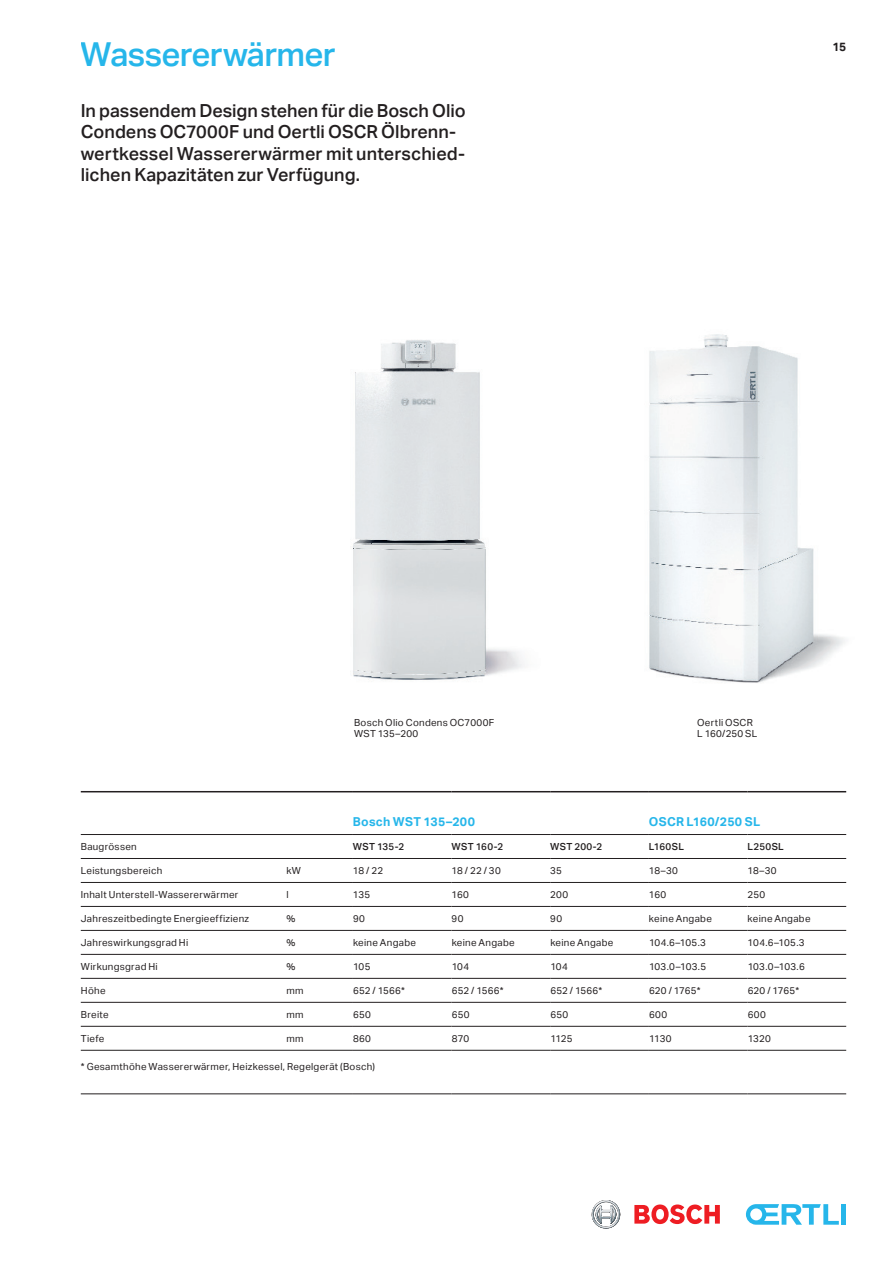
<style>
.page{position:relative;width:893px;height:1263px;background:#fff}
.page>*{position:absolute;margin:0;border:0;box-sizing:border-box;transform-origin:0 0}
.t1{font:500 33px "Aktiv Grotesk";letter-spacing:-.02em;color:#26b6ea}
.t2{font:500 18px/21.3px "Aktiv Grotesk";color:#231f20}
.t3{font:700 12.3px "Aktiv Grotesk";letter-spacing:.025em;color:#26b6ea}
.t4{font:700 12px "Aktiv Grotesk";color:#231f20}
.t5{font:9.75px/10.8px "Aktiv Grotesk";letter-spacing:.03em;color:#231f20}
.t6{font:500 9.75px "Aktiv Grotesk";letter-spacing:.035em;color:#231f20}
</style>
<div class="page">
<div style="left:841px;top:1204px;width:5px;height:21px;background:#26b6ea"></div>
<svg style="left:746px;top:1204px;width:93px;height:21px"></svg>
<svg style="left:592px;top:1200px;width:29px;height:29px"></svg>
<svg style="left:634px;top:1204px;width:86px;height:20px"></svg>
<img style="left:649px;top:334px;width:196px;height:349px">
<img style="left:353px;top:340px;width:171px;height:340px">
<hr style="left:81px;top:834px;width:272px;height:1px;background:#231f20">
<hr style="left:353px;top:834px;width:99px;height:1px;background:#231f20">
<hr style="left:452px;top:834px;width:98px;height:1px;background:#231f20">
<hr style="left:550px;top:834px;width:99px;height:1px;background:#231f20">
<hr style="left:649px;top:834px;width:98px;height:1px;background:#231f20">
<hr style="left:747px;top:834px;width:99px;height:1px;background:#231f20">
<hr style="left:81px;top:858px;width:272px;height:1px;background:#231f20">
<hr style="left:353px;top:858px;width:99px;height:1px;background:#231f20">
<hr style="left:452px;top:858px;width:98px;height:1px;background:#231f20">
<hr style="left:550px;top:858px;width:99px;height:1px;background:#231f20">
<hr style="left:649px;top:858px;width:98px;height:1px;background:#231f20">
<hr style="left:747px;top:858px;width:99px;height:1px;background:#231f20">
<hr style="left:81px;top:882px;width:272px;height:1px;background:#231f20">
<hr style="left:353px;top:882px;width:99px;height:1px;background:#231f20">
<hr style="left:452px;top:882px;width:98px;height:1px;background:#231f20">
<hr style="left:550px;top:882px;width:99px;height:1px;background:#231f20">
<hr style="left:649px;top:882px;width:98px;height:1px;background:#231f20">
<hr style="left:747px;top:882px;width:99px;height:1px;background:#231f20">
<hr style="left:81px;top:906px;width:272px;height:1px;background:#231f20">
<hr style="left:353px;top:906px;width:99px;height:1px;background:#231f20">
<hr style="left:452px;top:906px;width:98px;height:1px;background:#231f20">
<hr style="left:550px;top:906px;width:99px;height:1px;background:#231f20">
<hr style="left:649px;top:906px;width:98px;height:1px;background:#231f20">
<hr style="left:747px;top:906px;width:99px;height:1px;background:#231f20">
<hr style="left:81px;top:930px;width:272px;height:1px;background:#231f20">
<hr style="left:353px;top:930px;width:99px;height:1px;background:#231f20">
<hr style="left:452px;top:930px;width:98px;height:1px;background:#231f20">
<hr style="left:550px;top:930px;width:99px;height:1px;background:#231f20">
<hr style="left:649px;top:930px;width:98px;height:1px;background:#231f20">
<hr style="left:747px;top:930px;width:99px;height:1px;background:#231f20">
<hr style="left:81px;top:954px;width:272px;height:1px;background:#231f20">
<hr style="left:353px;top:954px;width:99px;height:1px;background:#231f20">
<hr style="left:452px;top:954px;width:98px;height:1px;background:#231f20">
<hr style="left:550px;top:954px;width:99px;height:1px;background:#231f20">
<hr style="left:649px;top:954px;width:98px;height:1px;background:#231f20">
<hr style="left:747px;top:954px;width:99px;height:1px;background:#231f20">
<hr style="left:81px;top:978px;width:272px;height:1px;background:#231f20">
<hr style="left:353px;top:978px;width:99px;height:1px;background:#231f20">
<hr style="left:452px;top:978px;width:98px;height:1px;background:#231f20">
<hr style="left:550px;top:978px;width:99px;height:1px;background:#231f20">
<hr style="left:649px;top:978px;width:98px;height:1px;background:#231f20">
<hr style="left:747px;top:978px;width:99px;height:1px;background:#231f20">
<hr style="left:81px;top:1002px;width:272px;height:1px;background:#231f20">
<hr style="left:353px;top:1002px;width:99px;height:1px;background:#231f20">
<hr style="left:452px;top:1002px;width:98px;height:1px;background:#231f20">
<hr style="left:550px;top:1002px;width:99px;height:1px;background:#231f20">
<hr style="left:649px;top:1002px;width:98px;height:1px;background:#231f20">
<hr style="left:747px;top:1002px;width:99px;height:1px;background:#231f20">
<hr style="left:81px;top:1026px;width:272px;height:1px;background:#231f20">
<hr style="left:353px;top:1026px;width:99px;height:1px;background:#231f20">
<hr style="left:452px;top:1026px;width:98px;height:1px;background:#231f20">
<hr style="left:550px;top:1026px;width:99px;height:1px;background:#231f20">
<hr style="left:649px;top:1026px;width:98px;height:1px;background:#231f20">
<hr style="left:747px;top:1026px;width:99px;height:1px;background:#231f20">
<hr style="left:81px;top:1050px;width:272px;height:1px;background:#231f20">
<hr style="left:353px;top:1050px;width:99px;height:1px;background:#231f20">
<hr style="left:452px;top:1050px;width:98px;height:1px;background:#231f20">
<hr style="left:550px;top:1050px;width:99px;height:1px;background:#231f20">
<hr style="left:649px;top:1050px;width:98px;height:1px;background:#231f20">
<hr style="left:747px;top:1050px;width:99px;height:1px;background:#231f20">
<hr style="left:81px;top:1093px;width:272px;height:1px;background:#231f20">
<hr style="left:353px;top:1093px;width:99px;height:1px;background:#231f20">
<hr style="left:452px;top:1093px;width:98px;height:1px;background:#231f20">
<hr style="left:550px;top:1093px;width:99px;height:1px;background:#231f20">
<hr style="left:649px;top:1093px;width:98px;height:1px;background:#231f20">
<hr style="left:747px;top:1093px;width:99px;height:1px;background:#231f20">
<hr style="left:81px;top:791px;width:272px;height:1px;background:#231f20">
<hr style="left:353px;top:791px;width:99px;height:1px;background:#231f20">
<hr style="left:452px;top:791px;width:98px;height:1px;background:#231f20">
<hr style="left:550px;top:791px;width:99px;height:1px;background:#231f20">
<hr style="left:649px;top:791px;width:98px;height:1px;background:#231f20">
<hr style="left:747px;top:791px;width:99px;height:1px;background:#231f20">
<h1 class="t1" style="left:81px;top:35px;width:256px">Wassererwärmer</h1>
<p class="t4" style="left:832px;top:40px;width:15px">15</p>
<h2 class="t2" style="left:81px;top:100px;width:386px">In passendem Design stehen für die Bosch Olio Condens OC7000F und Oertli OSCR Ölbrenn&shy;wertkessel Wassererwärmer mit unterschied&shy;lichen Kapazitäten zur Verfügung.</h2>
<p class="t5" style="left:354px;top:717px;width:142px">Bosch Olio Condens OC7000F<br>WST 135–200</p>
<p class="t5" style="left:697px;top:717px;width:62px">Oertli OSCR<br>L 160/250 SL</p>
<p class="t3" style="left:353px;top:814px;width:124px">Bosch WST 135–200</p>
<p class="t3" style="left:649px;top:814px;width:113px">OSCR L160/250 SL</p>
<p class="t5" style="left:81px;top:841px;width:57px">Baugrössen</p>
<p class="t6" style="left:353px;top:841px;width:53px">WST 135-2</p>
<p class="t6" style="left:452px;top:841px;width:53px">WST 160-2</p>
<p class="t6" style="left:550px;top:841px;width:54px">WST 200-2</p>
<p class="t6" style="left:649px;top:841px;width:37px">L160SL</p>
<p class="t6" style="left:748px;top:841px;width:38px">L250SL</p>
<p class="t5" style="left:81px;top:865px;width:83px">Leistungsbereich</p>
<p class="t5" style="left:286px;top:865px;width:16px">kW</p>
<p class="t5" style="left:353px;top:865px;width:32px">18 / 22</p>
<p class="t5" style="left:452px;top:865px;width:51px">18 / 22 / 30</p>
<p class="t5" style="left:550px;top:865px;width:13px">35</p>
<p class="t5" style="left:649px;top:865px;width:30px">18–30</p>
<p class="t5" style="left:748px;top:865px;width:30px">18–30</p>
<p class="t5" style="left:81px;top:889px;width:159px">Inhalt Unterstell-Wassererwärmer</p>
<p class="t5" style="left:286px;top:889px;width:4px">l</p>
<p class="t5" style="left:353px;top:889px;width:19px">135</p>
<p class="t5" style="left:452px;top:889px;width:19px">160</p>
<p class="t5" style="left:550px;top:889px;width:19px">200</p>
<p class="t5" style="left:649px;top:889px;width:19px">160</p>
<p class="t5" style="left:748px;top:889px;width:19px">250</p>
<p class="t5" style="left:81px;top:913px;width:170px">Jahreszeitbedingte Energieeffizienz</p>
<p class="t5" style="left:286px;top:913px;width:10px">%</p>
<p class="t5" style="left:353px;top:913px;width:13px">90</p>
<p class="t5" style="left:452px;top:913px;width:13px">90</p>
<p class="t5" style="left:550px;top:913px;width:13px">90</p>
<p class="t5" style="left:649px;top:913px;width:64px">keine Angabe</p>
<p class="t5" style="left:748px;top:913px;width:64px">keine Angabe</p>
<p class="t5" style="left:81px;top:937px;width:109px">Jahreswirkungsgrad Hi</p>
<p class="t5" style="left:286px;top:937px;width:10px">%</p>
<p class="t5" style="left:353px;top:937px;width:64px">keine Angabe</p>
<p class="t5" style="left:452px;top:937px;width:64px">keine Angabe</p>
<p class="t5" style="left:550px;top:937px;width:64px">keine Angabe</p>
<p class="t5" style="left:649px;top:937px;width:59px">104.6–105.3</p>
<p class="t5" style="left:748px;top:937px;width:59px">104.6–105.3</p>
<p class="t5" style="left:81px;top:961px;width:78px">Wirkungsgrad Hi</p>
<p class="t5" style="left:286px;top:961px;width:10px">%</p>
<p class="t5" style="left:353px;top:961px;width:19px">105</p>
<p class="t5" style="left:452px;top:961px;width:19px">104</p>
<p class="t5" style="left:550px;top:961px;width:19px">104</p>
<p class="t5" style="left:649px;top:961px;width:59px">103.0–103.5</p>
<p class="t5" style="left:748px;top:961px;width:59px">103.0–103.6</p>
<p class="t5" style="left:81px;top:985px;width:26px">Höhe</p>
<p class="t5" style="left:286px;top:985px;width:19px">mm</p>
<p class="t5" style="left:353px;top:985px;width:54px">652 / 1566*</p>
<p class="t5" style="left:452px;top:985px;width:54px">652 / 1566*</p>
<p class="t5" style="left:550px;top:985px;width:54px">652 / 1566*</p>
<p class="t5" style="left:649px;top:985px;width:53px">620 / 1765*</p>
<p class="t5" style="left:748px;top:985px;width:53px">620 / 1765*</p>
<p class="t5" style="left:81px;top:1009px;width:29px">Breite</p>
<p class="t5" style="left:286px;top:1009px;width:19px">mm</p>
<p class="t5" style="left:353px;top:1009px;width:19px">650</p>
<p class="t5" style="left:452px;top:1009px;width:19px">650</p>
<p class="t5" style="left:550px;top:1009px;width:19px">650</p>
<p class="t5" style="left:649px;top:1009px;width:20px">600</p>
<p class="t5" style="left:748px;top:1009px;width:20px">600</p>
<p class="t5" style="left:81px;top:1033px;width:25px">Tiefe</p>
<p class="t5" style="left:286px;top:1033px;width:19px">mm</p>
<p class="t5" style="left:353px;top:1033px;width:19px">860</p>
<p class="t5" style="left:452px;top:1033px;width:19px">870</p>
<p class="t5" style="left:550px;top:1033px;width:24px">1125</p>
<p class="t5" style="left:649px;top:1033px;width:24px">1130</p>
<p class="t5" style="left:748px;top:1033px;width:25px">1320</p>
<p class="t5" style="left:81px;top:1061px;width:296px">* Gesamthöhe Wassererwärmer, Heizkessel, Regelgerät (Bosch)</p>
</div>
